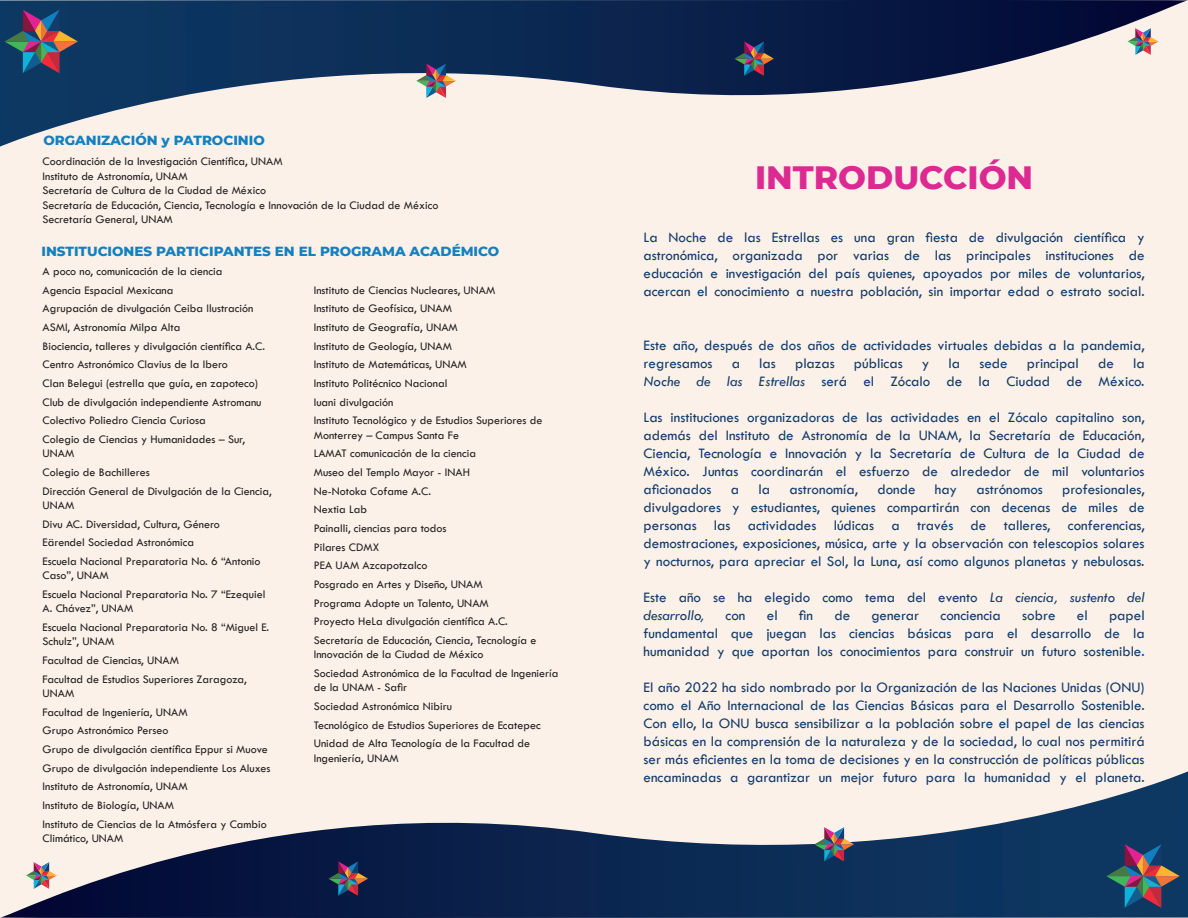
<style>
.page{position:relative;width:1188px;height:918px;background:#fbf1e9}
.page>*{position:absolute;margin:0;border:0;box-sizing:border-box;transform-origin:0 0}
.t1{font:800 33px "Montserrat";color:#dd2a92}
.t2{font:15px/18px "Tw Cen";color:#143b69;text-align:justify}
.t3{font:800 13.5px "Montserrat";color:#1480c0}
.t4{font:12px/18.6px "Tw Cen";color:#231f20}
.s1{font-style:italic}
</style>
<div class="page">
<svg style="left:0;top:0;width:1188px;height:147px"></svg>
<svg style="left:0;top:771px;width:1188px;height:147px"></svg>
<svg style="left:5px;top:10px;width:73px;height:63px;background:#444d64"></svg>
<svg style="left:1106px;top:844px;width:74px;height:64px;background:#434d64"></svg>
<svg style="left:734px;top:42px;width:40px;height:34px"></svg>
<svg style="left:416px;top:64px;width:40px;height:34px"></svg>
<svg style="left:814px;top:827px;width:40px;height:34px"></svg>
<svg style="left:328px;top:861px;width:40px;height:35px"></svg>
<svg style="left:1128px;top:28px;width:31px;height:27px"></svg>
<svg style="left:26px;top:862px;width:31px;height:27px"></svg>
<p class="t3" style="left:43px;top:130px;width:223px">ORGANIZACIÓN y PATROCINIO</p>
<p class="t4" style="left:43px;top:154px;width:397px;line-height:14.4px">Coordinación de la Investigación Científica, UNAM<br>Instituto de Astronomía, UNAM<br>Secretaría de Cultura de la Ciudad de México<br>Secretaría de Educación, Ciencia, Tecnología e Innovación de la Ciudad de México Secretaría General, UNAM</p>
<p class="t3" style="left:41px;top:242px;width:459px">INSTITUCIONES PARTICIPANTES EN EL PROGRAMA ACADÉMICO</p>
<p class="t4" style="left:43px;top:262px;width:224px">A poco no, comunicación de la ciencia<br>Agencia Espacial Mexicana<br>Agrupación de divulgación Ceiba Ilustración ASMI, Astronomía Milpa Alta<br>Biociencia, talleres y divulgación científica A.C.<br>Centro Astronómico Clavius de la Ibero<br>Clan Belegui (estrella que guía, en zapoteco)<br>Club de divulgación independiente Astromanu Colectivo Poliedro Ciencia Curiosa<br>Colegio de Ciencias y Humanidades – Sur,</p>
<p class="t4" style="left:43px;top:444px;width:231px">UNAM<br>Colegio de Bachilleres<br>Dirección General de Divulgación de la Ciencia,</p>
<p class="t4" style="left:43px;top:496px;width:220px">UNAM<br>Divu AC. Diversidad, Cultura, Género<br>Eärendel Sociedad Astronómica<br>Escuela Nacional Preparatoria No. 6 “Antonio</p>
<p class="t4" style="left:43px;top:566px;width:224px">Caso”, UNAM<br>Escuela Nacional Preparatoria No. 7 “Ezequiel</p>
<p class="t4" style="left:43px;top:599px;width:228px">A. Chávez”, UNAM<br>Escuela Nacional Preparatoria No. 8 “Miguel E.</p>
<p class="t4" style="left:43px;top:632px;width:206px">Schulz”, UNAM<br>Facultad de Ciencias, UNAM<br>Facultad de Estudios Superiores Zaragoza,</p>
<p class="t4" style="left:43px;top:684px;width:230px">UNAM<br>Facultad de Ingeniería, UNAM<br>Grupo Astronómico Perseo<br>Grupo de divulgación científica Eppur si Muove<br>Grupo de divulgación independiente Los Aluxes<br>Instituto de Astronomía, UNAM<br>Instituto de Biología, UNAM<br>Instituto de Ciencias de la Atmósfera y Cambio</p>
<p class="t4" style="left:43px;top:829px;width:82px">Climático, UNAM</p>
<p class="t4" style="left:314px;top:281px;width:230px">Instituto de Ciencias Nucleares, UNAM<br>Instituto de Geofísica, UNAM<br>Instituto de Geografía, UNAM<br>Instituto de Geología, UNAM<br>Instituto de Matemáticas, UNAM<br>Instituto Politécnico Nacional<br>Iuani divulgación<br>Instituto Tecnológico y de Estudios Superiores de</p>
<p class="t4" style="left:314px;top:426px;width:224px">Monterrey – Campus Santa Fe<br>LAMAT comunicación de la ciencia<br>Museo del Templo Mayor - INAH<br>Ne-Notoka Cofame A.C.<br>Nextia Lab<br>Painalli, ciencias para todos<br>Pilares CDMX<br>PEA UAM Azcapotzalco<br>Posgrado en Artes y Diseño, UNAM<br>Programa Adopte un Talento, UNAM<br>Proyecto HeLa divulgación científica A.C.<br>Secretaría de Educación, Ciencia, Tecnología e</p>
<p class="t4" style="left:314px;top:645px;width:246px">Innovación de la Ciudad de México<br>Sociedad Astronómica de la Facultad de Ingeniería</p>
<p class="t4" style="left:314px;top:678px;width:228px">de la UNAM - Safir<br>Sociedad Astronómica Nibiru<br>Tecnológico de Estudios Superiores de Ecatepec Unidad de Alta Tecnología de la Facultad de</p>
<p class="t4" style="left:314px;top:748px;width:87px">Ingeniería, UNAM</p>
<h1 class="t1" style="left:755px;top:153px;width:280px">INTRODUCCIÓN</h1>
<p class="t2" style="left:644px;top:228px;width:503px">La Noche de las Estrellas es una gran fiesta de divulgación científica y astronómica, organizada por varias de las principales instituciones de educación e investigación del país quienes, apoyados por miles de voluntarios, acercan el conocimiento a nuestra población, sin importar edad o estrato social.</p>
<p class="t2" style="left:644px;top:336px;width:503px">Este año, después de dos años de actividades virtuales debidas a la pandemia, regresamos</p>
<p class="t2" style="left:644px;top:354px;width:503px;text-align:right">la<br><span class="s1">Noche de las Estrellas</span> será el Zócalo de la Ciudad de México.</p>
<p class="t2" style="left:644px;top:408px;width:503px">Las instituciones organizadoras de las actividades en el Zócalo capitalino son, además del Instituto de Astronomía de la UNAM, la Secretaría de Educación, Ciencia, Tecnología e Innovación y la Secretaría de Cultura de la Ciudad de México. Juntas coordinarán el esfuerzo de alrededor de mil voluntarios aficionados</p>
<p class="t2" style="left:732px;top:354px;width:10px">a</p>
<p class="t2" style="left:759px;top:354px;width:18px">las</p>
<p class="t2" style="left:795px;top:354px;width:41px">plazas</p>
<p class="t2" style="left:854px;top:354px;width:50px">públicas</p>
<p class="t2" style="left:922px;top:354px;width:9px">y</p>
<p class="t2" style="left:949px;top:354px;width:13px">la</p>
<p class="t2" style="left:979px;top:354px;width:30px">sede</p>
<p class="t2" style="left:1027px;top:354px;width:54px">principal</p>
<p class="t2" style="left:1098px;top:354px;width:17px">de</p>
<p class="t2" style="left:644px;top:480px;width:503px;text-indent:419px">profesionales, divulgadores y estudiantes, quienes compartirán con decenas de miles de personas las actividades lúdicas a través de talleres, conferencias, demostraciones, exposiciones, música, arte y la observación con telescopios solares y nocturnos, para apreciar el Sol, la Luna, así como algunos planetas y nebulosas.</p>
<p class="t2" style="left:644px;top:588px;width:503px">Este año se ha elegido como tema del evento <span class="s1">La ciencia, sustento del desarrollo,</span></p>
<p class="t2" style="left:731px;top:480px;width:10px">a</p>
<p class="t2" style="left:759px;top:480px;width:13px">la</p>
<p class="t2" style="left:790px;top:480px;width:70px">astronomía,</p>
<p class="t2" style="left:877px;top:480px;width:40px">donde</p>
<p class="t2" style="left:935px;top:480px;width:24px">hay</p>
<p class="t2" style="left:976px;top:480px;width:68px">astrónomos</p>
<p class="t2" style="left:726px;top:606px;width:21px">con</p>
<p class="t2" style="left:767px;top:606px;width:12px">el</p>
<p class="t2" style="left:799px;top:606px;width:16px">fin</p>
<p class="t2" style="left:834px;top:606px;width:17px">de</p>
<p class="t2" style="left:872px;top:606px;width:49px">generar</p>
<p class="t2" style="left:941px;top:606px;width:62px">conciencia</p>
<p class="t2" style="left:1022px;top:606px;width:35px">sobre</p>
<p class="t2" style="left:1077px;top:606px;width:12px">el</p>
<p class="t2" style="left:644px;top:606px;width:503px;text-indent:465px">papel fundamental que juegan las ciencias básicas para el desarrollo de la humanidad y que aportan los conocimientos para construir un futuro sostenible.</p>
<p class="t2" style="left:644px;top:678px;width:503px">El año 2022 ha sido nombrado por la Organización de las Naciones Unidas (ONU) como el Año Internacional de las Ciencias Básicas para el Desarrollo Sostenible.<br>Con ello, la ONU busca sensibilizar a la población sobre el papel de las ciencias básicas en la comprensión de la naturaleza y de la sociedad, lo cual nos permitirá ser más eficientes en la toma de decisiones y en la construcción de políticas públicas encaminadas a garantizar un mejor futuro para la humanidad y el planeta.</p>
</div>
